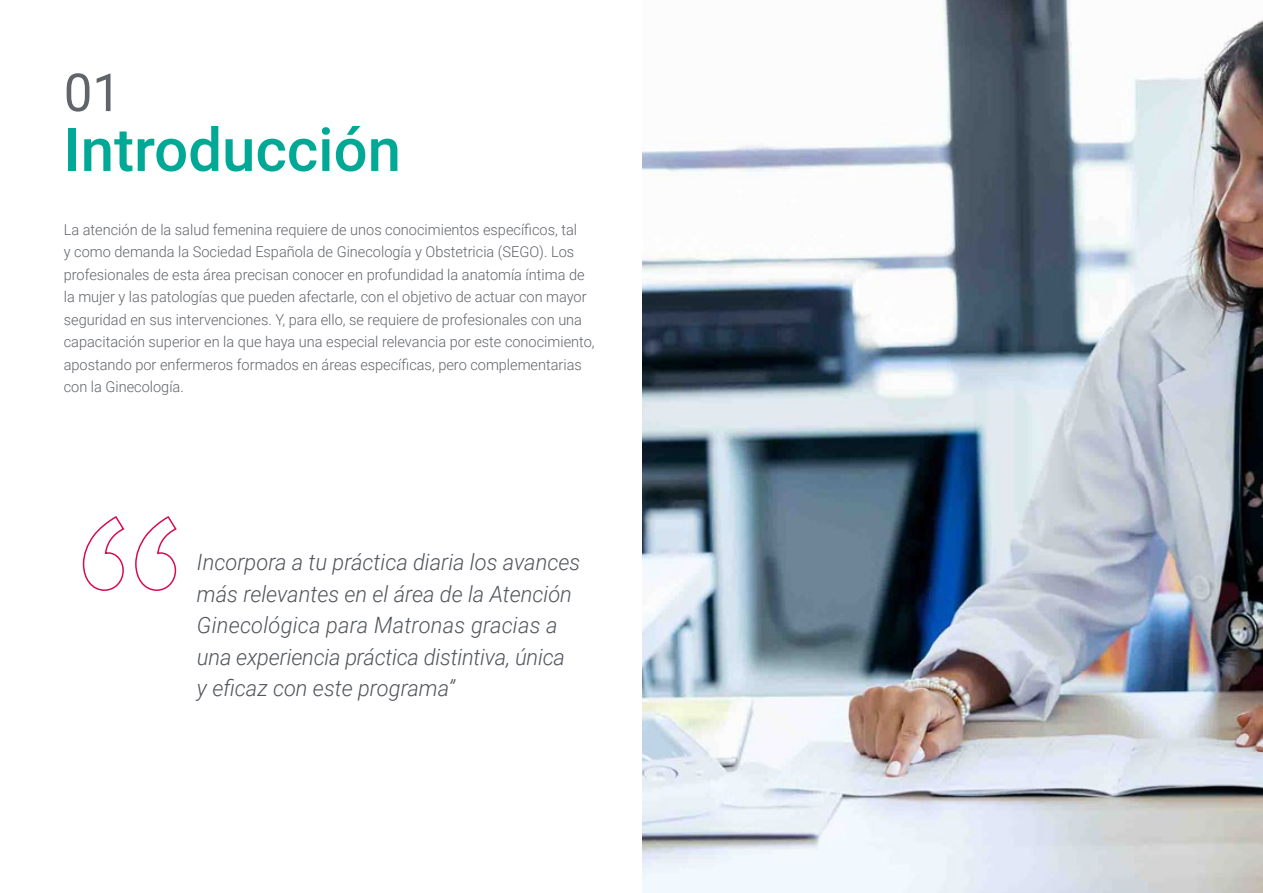
<style>
.page{position:relative;width:1263px;height:893px;background:#fff}
.page>*{position:absolute;margin:0;border:0;box-sizing:border-box;transform-origin:0 0}
.t1{font:500 60px "Roboto";color:#00a996}
.t2{font:52.5px "Roboto";color:#61646a}
.t3{font:italic 300 22.5px/31.5px "Roboto";color:#52555b}
.t4{font:300 15px/22.5px "Roboto";color:#61646a}
</style>
<div class="page">
<svg style="left:82px;top:516px;width:95px;height:75px"></svg>
<img style="left:642px;top:0;width:621px;height:893px">
<h2 class="t2" style="left:64px;top:56px;width:59px">01</h2>
<h1 class="t1" style="left:64px;top:108px;width:339px">Introducción</h1>
<p class="t4" style="left:64px;top:217px;width:532px">La atención de la salud femenina requiere de unos conocimientos específicos, tal<br>y como demanda la Sociedad Española de Ginecología y Obstetricia (SEGO). Los profesionales de esta área precisan conocer en profundidad la anatomía íntima de la mujer y las patologías que pueden afectarle, con el objetivo de actuar con mayor seguridad en sus intervenciones. Y, para ello, se requiere de profesionales con una capacitación superior en la que haya una especial relevancia por este conocimiento, apostando por enfermeros formados en áreas específicas, pero complementarias con la Ginecología.</p>
<h3 class="t3" style="left:197px;top:546px;width:385px">Incorpora a tu práctica diaria los avances más relevantes en el área de la Atención Ginecológica para Matronas gracias a una experiencia práctica distintiva, única y eficaz con este programa”</h3>
</div>
